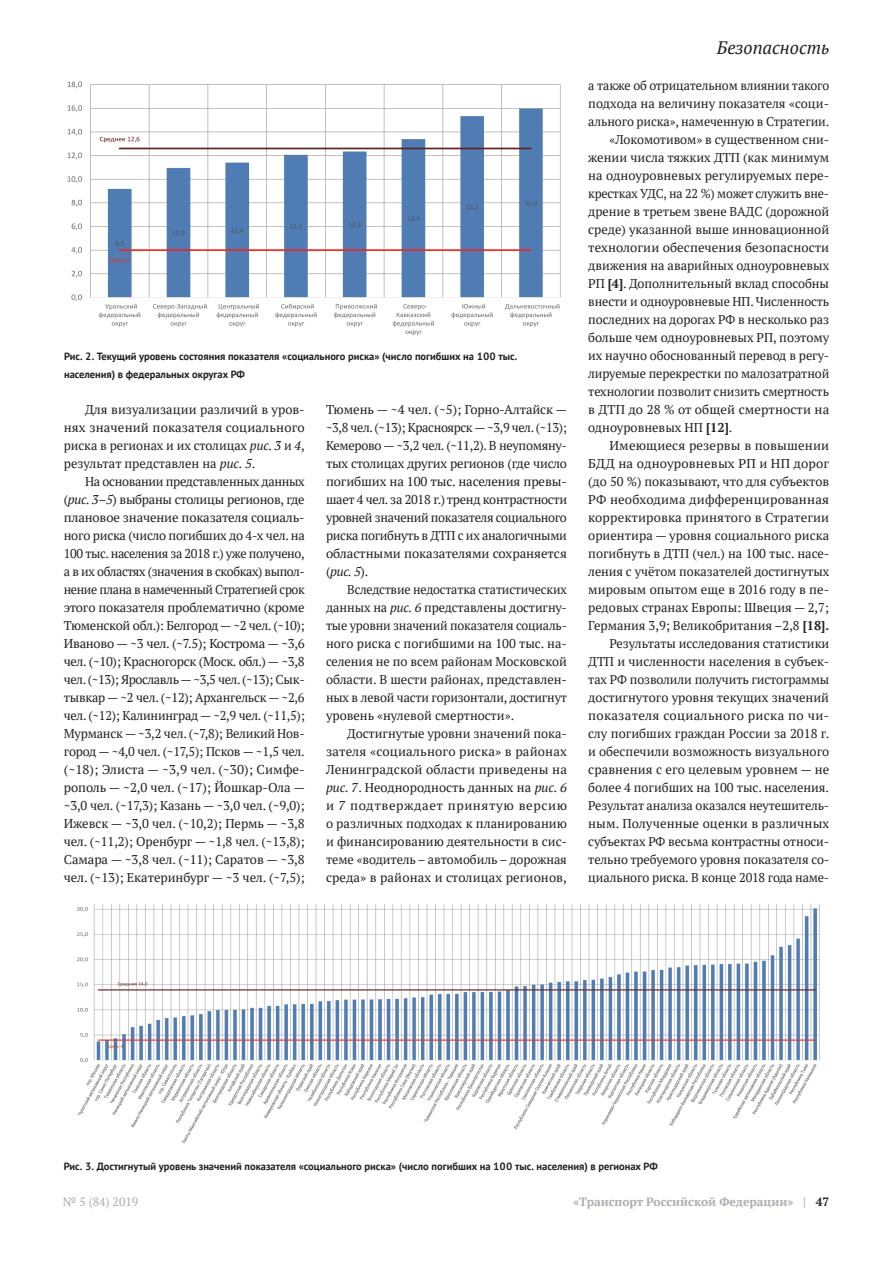
<style>
.page{position:relative;width:893px;height:1263px;background:#fff}
.page>*{position:absolute;margin:0;border:0;box-sizing:border-box;transform-origin:0 0}
.t1{font:italic 18px "PT Serif";color:#231f20}
.t2{font:12.75px/18px "PT Serif";letter-spacing:-.005em;color:#231f20;text-align:justify}
.t3{font:12.75px "PT Serif";letter-spacing:.02em;color:#231f20}
.t4{font:700 12px "PT Serif";color:#acadb1}
.t5{font:12px "PT Serif";color:#acadb1}
.t6{font:700 10.5px/18px "PT Sans";color:#231f20}
.s1{font-style:italic}
.s2{font-weight:700}
.s3{color:#231f20}
</style>
<div class="page">
<img style="left:77px;top:904px;width:743px;height:240px">
<img style="left:67px;top:81px;width:494px;height:255px">
<p class="t6" style="left:64px;top:347px;width:455px">Рис. 2. Текущий уровень состояния показателя «социального риска» (число погибших на 100 тыс. населения) в федеральных округах РФ</p>
<p class="t2" style="left:64px;top:400px;width:242px;text-indent:21px">Для визуализации различий в уров&shy;нях значений показателя социального риска в регионах и их столицах <span class="s1">рис. 3</span> и <span class="s1">4</span>, результат представлен на <span class="s1">рис. 5</span>.</p>
<p class="t2" style="left:64px;top:472px;width:243px;text-indent:21px">На основании представленных данных (<span class="s1">рис. 3–5</span>) выбраны столицы регионов, где плановое значение показателя социаль&shy;ного риска (число погибших до 4-х чел. на 100 тыс. населения за 2018 г.) уже получено, а в их областях (значения в скобках) выпол&shy;нение плана в намеченный Стратегией срок этого показателя проблематично (кроме Тюменской обл.): Белгород — ~2 чел. (~10); Иваново — ~3 чел. (~7.5); Кострома — ~3,6 чел. (~10); Красногорск (Моск. обл.) — ~3,8 чел. (~13); Ярославль — ~3,5 чел. (~13); Сык&shy;тывкар — ~2 чел. (~12); Архангельск — ~2,6 чел. (~12); Калининград — ~2,9 чел. (~11,5); Мурманск — ~3,2 чел. (~7,8); Великий Нов&shy;город — ~4,0 чел. (~17,5); Псков — ~1,5 чел. (~18); Элиста — ~3,9 чел. (~30); Симфе&shy;рополь — ~2,0 чел. (~17); Йошкар-Ола — ~3,0 чел. (~17,3); Казань — ~3,0 чел. (~9,0); Ижевск — ~3,0 чел. (~10,2); Пермь — ~3,8 чел. (~11,2); Оренбург — ~1,8 чел. (~13,8); Самара — ~3,8 чел. (~11); Саратов — ~3,8 чел. (~13); Екатеринбург — ~3 чел. (~7,5);</p>
<p class="t2" style="left:326px;top:400px;width:243px">Тюмень — ~4 чел. (~5); Горно-Алтайск — ~3,8 чел. (~13); Красноярск — ~3,9 чел. (~13); Кемерово — ~3,2 чел. (~11,2). В неупомяну&shy;тых столицах других регионов (где число погибших на 100 тыс. населения превы&shy;шает 4 чел. за 2018 г.) тренд контрастности уровней значений показателя социального риска погибнуть в ДТП с их аналогичными областными показателями сохраняется (<span class="s1">рис. 5</span>).</p>
<p class="t2" style="left:326px;top:580px;width:242px;text-indent:21px">Вследствие недостатка статистических данных на <span class="s1">рис. 6</span> представлены достигну&shy;тые уровни значений показателя социаль&shy;ного риска с погибшими на 100 тыс. на&shy;селения не по всем районам Московской области. В шести районах, представлен&shy;ных в левой части горизонтали, достигнут уровень «нулевой смертности».</p>
<p class="t2" style="left:326px;top:724px;width:242px;text-indent:21px">Достигнутые уровни значений пока&shy;зателя «социального риска» в районах Ленинградской области приведены на <span class="s1">рис. 7</span>. Неоднородность данных на <span class="s1">рис. 6 </span>и <span class="s1">7</span> подтверждает принятую версию о различных подходах к планированию и финансированию деятельности в сис&shy;теме «водитель – автомобиль – дорожная среда» в районах и столицах регионов,</p>
<h1 class="t1" style="left:717px;top:36px;width:114px">Безопасность</h1>
<p class="t2" style="left:588px;top:76px;width:243px">а также об отрицательном влиянии такого</p>
<p class="t2" style="left:588px;top:94px;width:242px">подхода на величину показателя «соци-</p>
<p class="t2" style="left:588px;top:112px;width:243px">ального риска», намеченную в Стратегии.</p>
<p class="t2" style="left:609px;top:130px;width:221px">«Локомотивом» в существенном сни-</p>
<p class="t2" style="left:588px;top:148px;width:243px">жении числа тяжких ДТП (как минимум</p>
<p class="t2" style="left:588px;top:166px;width:242px">на одноуровневых регулируемых пере-</p>
<p class="t2" style="left:588px;top:184px;width:242px">крестках УДС, на 22 %) может служить вне-</p>
<p class="t2" style="left:588px;top:202px;width:243px">дрение в третьем звене ВАДС (дорожной</p>
<p class="t2" style="left:588px;top:220px;width:242px">среде) указанной выше инновационной</p>
<p class="t2" style="left:588px;top:238px;width:242px">технологии обеспечения безопасности</p>
<p class="t2" style="left:588px;top:256px;width:243px">движения на аварийных одноуровневых</p>
<p class="t2" style="left:588px;top:274px;width:242px">РП <span class="s2">[4]</span>. Дополнительный вклад способны</p>
<p class="t2" style="left:588px;top:292px;width:242px">внести и одноуровневые НП. Численность</p>
<p class="t2" style="left:588px;top:310px;width:242px">последних на дорогах РФ в несколько раз</p>
<p class="t2" style="left:588px;top:328px;width:242px">больше чем одноуровневых РП, поэтому</p>
<p class="t2" style="left:588px;top:346px;width:242px">их научно обоснованный перевод в регу-</p>
<p class="t2" style="left:588px;top:364px;width:243px">лируемые перекрестки по малозатратной</p>
<p class="t2" style="left:588px;top:382px;width:242px">технологии позволит снизить смертность</p>
<p class="t2" style="left:588px;top:400px;width:243px">в ДТП до 28 % от общей смертности на</p>
<p class="t2" style="left:588px;top:418px;width:146px">одноуровневых НП <span class="s2">[12]</span>.</p>
<p class="t2" style="left:609px;top:436px;width:221px">Имеющиеся резервы в повышении</p>
<p class="t2" style="left:588px;top:454px;width:242px">БДД на одноуровневых РП и НП дорог</p>
<p class="t2" style="left:588px;top:472px;width:243px">(до 50 %) показывают, что для субъектов</p>
<p class="t2" style="left:588px;top:490px;width:242px">РФ необходима дифференцированная</p>
<p class="t2" style="left:588px;top:508px;width:242px">корректировка принятого в Стратегии</p>
<p class="t2" style="left:588px;top:526px;width:242px">ориентира — уровня социального риска</p>
<p class="t2" style="left:588px;top:544px;width:242px">погибнуть в ДТП (чел.) на 100 тыс. насе-</p>
<p class="t2" style="left:588px;top:562px;width:242px">ления с учётом показателей достигнутых</p>
<p class="t2" style="left:588px;top:580px;width:242px">мировым опытом еще в 2016 году в пе-</p>
<p class="t2" style="left:588px;top:598px;width:242px">редовых странах Европы: Швеция — 2,7;</p>
<p class="t2" style="left:588px;top:616px;width:242px">Германия 3,9; Великобритания –2,8 <span class="s2">[18].</span></p>
<p class="t2" style="left:609px;top:634px;width:221px">Результаты исследования статистики</p>
<p class="t2" style="left:588px;top:652px;width:242px">ДТП и численности населения в субъек-</p>
<p class="t2" style="left:588px;top:670px;width:243px">тах РФ позволили получить гистограммы</p>
<p class="t2" style="left:588px;top:688px;width:242px">достигнутого уровня текущих значений</p>
<p class="t3" style="left:588px;top:707px;width:242px">показателя социального риска по чи-</p>
<p class="t2" style="left:588px;top:724px;width:242px">слу погибших граждан России за 2018 г.</p>
<p class="t2" style="left:588px;top:742px;width:242px">и обеспечили возможность визуального</p>
<p class="t2" style="left:588px;top:760px;width:242px">сравнения с его целевым уровнем — не</p>
<p class="t2" style="left:588px;top:778px;width:242px">более 4 погибших на 100 тыс. населения.</p>
<p class="t2" style="left:588px;top:796px;width:242px">Результат анализа оказался неутешитель-</p>
<p class="t2" style="left:588px;top:814px;width:242px">ным. Полученные оценки в различных</p>
<p class="t2" style="left:588px;top:832px;width:242px">субъектах РФ весьма контрастны относи-</p>
<p class="t2" style="left:588px;top:850px;width:242px">тельно требуемого уровня показателя со-</p>
<p class="t2" style="left:588px;top:868px;width:242px">циального риска. В конце 2018 года наме-</p>
<p class="t6" style="left:64px;top:1157px;width:596px">Рис. 3. Достигнутый уровень значений показателя «социального риска» (число погибших на 100 тыс. населения) в регионах РФ</p>
<p class="t5" style="left:63px;top:1194px;width:77px">№ 5 (84) 2019</p>
<p class="t4" style="left:573px;top:1194px;width:258px">«Транспорт Российской Федерации» | <span class="s3">47</span></p>
</div>
